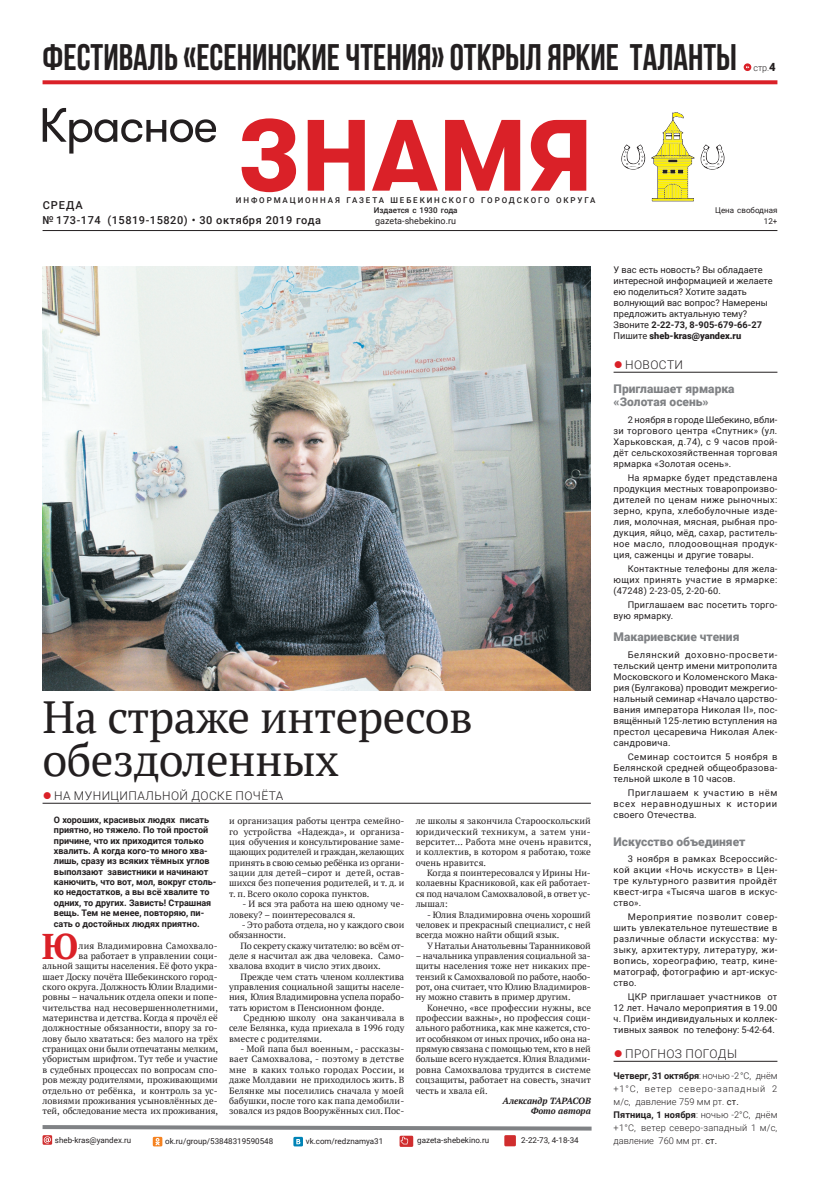
<style>
.page{position:relative;width:820px;height:1191px;background:#fff}
.page>*{position:absolute;margin:0;border:0;box-sizing:border-box;transform-origin:0 0}
.Заголовок{font:45px/42.8px "PT Serif";letter-spacing:-.01em;color:#231f20}
.Анонс{font:700 37px "Free Grotesque";color:#231f20}
.Первый_абзац{font:700 35.7px "PT Serif";color:#da2128}
.Новость{font:900 12px/13.2px "Roboto";color:#808285}
.Рубрика{font:300 12px "Roboto";letter-spacing:.035em;color:#231f20}
.t1{font:500 11px "Roboto";letter-spacing:.05em;color:#231f20}
.Колонка{font:9.2px/11px "Roboto";letter-spacing:.02em;color:#231f20;text-align:justify}
.Колонка-2{font:9.2px/11px "Roboto";color:#231f20}
.Погода-день{font:300 9.2px/13px "Roboto";letter-spacing:.01em;color:#231f20;text-align:justify}
.t2{font:900 9.2px "Roboto";color:#231f20}
.Текст{font:9px/10.4px "PT Serif";color:#231f20;text-align:justify}
.Первый_абзац-2{font:9px/10.3px "PT Serif";color:#231f20;text-align:right}
.Лид{font:700 9px/10.4px "Roboto";color:#231f20}
.Подпись{font:italic 700 9px "PT Serif";color:#231f20}
.t3{font:9px "Roboto";color:#231f20}
.Анонс-страница{font:300 9px "Roboto";color:#231f20}
.t4{font:8px "Roboto";color:#231f20}
.t5{font:500 8px "Roboto";letter-spacing:.235em;color:#231f20}
.t6{font:500 8px "Roboto";color:#231f20}
.s1{font-weight:900;font-size:11.2px}
.s2{font-weight:700}
.s3{font-weight:400}
</style>
<div class="page">
<hr style="left:43px;top:230px;width:734px;height:1px;background:#231f20">
<svg style="left:43px;top:80px;width:734px;height:4px;background:#dc3138"></svg>
<svg style="left:743px;top:63px;width:8px;height:8px"></svg>
<svg style="left:241px;top:118px;width:345px;height:74px"></svg>
<svg style="left:43px;top:108px;width:173px;height:46px"></svg>
<svg style="left:621px;top:144px;width:24px;height:25px"></svg>
<svg style="left:651px;top:112px;width:73px;height:89px"></svg>
<div style="left:399px;top:1135px;width:14px;height:11px;background:#d02d2e"></div>
<div style="left:504px;top:1135px;width:11px;height:11px;background:#d02d2e"></div>
<svg style="left:42px;top:1125px;width:550px;height:20px"></svg>
<hr style="left:613px;top:372px;width:164px;height:1px;background:#231f20">
<hr style="left:613px;top:1061px;width:164px;height:1px;background:#231f20">
<hr style="left:43px;top:803px;width:547px;height:1px;background:#231f20">
<img style="left:43px;top:266px;width:547px;height:424px">
<p class="Анонс" style="left:43px;top:37px;width:695px">Фестиваль «Есенинские чтения» открыл яркие таланты</p>
<p class="Анонс-страница" style="left:753px;top:62px;width:24px">стр.<span class="s1">4</span></p>
<p class="t5" style="left:236px;top:194px;width:361px">Информаци онная газета Шебеки нского городского округа</p>
<p class="t6" style="left:373px;top:205px;width:85px">Издается с 1930 года</p>
<p class="t3" style="left:375px;top:214px;width:82px">gazeta-shebekino.ru</p>
<p class="t1" style="left:43px;top:197px;width:41px">среда</p>
<p class="t1" style="left:43px;top:212px;width:280px">№ 173-174 (15819-15820) • 30 октября 2019 года</p>
<p class="Заголовок" style="left:43px;top:695px;width:431px">На страже интересов обездоленных</p>
<p class="Рубрика" style="left:54px;top:787px;width:230px">На муниципальной доске почёта</p>
<p class="Лид" style="left:54px;top:814px;width:164px">О хороших, красивых людях писать приятно, но тяжело. По той простой причине, что их приходится только хвалить. А когда кого-то много хва&shy;лишь, сразу из всяких тёмных углов выползают завистники и начинают канючить, что вот, мол, вокруг столь&shy;ко недостатков, а вы всё хвалите то одних, то других. Зависть! Страшная вещь. Тем не менее, повторяю, пи&shy;сать о достойных людях приятно.</p>
<p class="Первый_абзац" style="left:42px;top:922px;width:38px">Ю</p>
<p class="Первый_абзац-2" style="left:229px;top:816px;width:177px;text-align:justify">и организация работы центра семейно&shy;го устройства «Надежда», и организа&shy;ция обучения и консультирование заме&shy;щающих родителей и граждан, желающих принять в свою семью ребёнка из органи&shy;зации для детей–сирот и детей, остав&shy;шихся без попечения родителей, и т. д. и т. п. Всего около сорока пунктов.</p>
<p class="Текст" style="left:229px;top:898px;width:177px;text-indent:13px">- И вся эта работа на шею одному че&shy;ловеку? – поинтересовался я.</p>
<p class="Текст" style="left:229px;top:919px;width:177px;text-indent:13px">- Это работа отдела, но у каждого свои обязанности.</p>
<p class="Текст" style="left:229px;top:940px;width:177px;text-indent:11px">По секрету скажу читателю: во всём от&shy;деле я насчитал аж два человека. Само&shy;хвалова входит в число этих двоих.</p>
<p class="Текст" style="left:229px;top:971px;width:177px;text-indent:11px">Прежде чем стать членом коллектива управления социальной защиты населе&shy;ния, Юлия Владимировна успела порабо&shy;тать юристом в Пенсионном фонде.</p>
<p class="Текст" style="left:229px;top:1012px;width:177px;text-indent:14px">Среднюю школу она заканчивала в селе Белянка, куда приехала в 1996 году вместе с родителями.</p>
<p class="Текст" style="left:229px;top:1043px;width:177px;text-indent:11px">- Мой папа был военным, - рассказы&shy;вает Самохвалова, - поэтому в детстве мне в каких только городах России, и даже Молдавии не приходилось жить. В Белянке мы поселились сначала у моей бабушки, после того как папа демобили&shy;зовался из рядов Вооружённых сил. Пос-</p>
<p class="Первый_абзац-2" style="left:43px;top:940px;width:177px">лия Владимировна Самохвало-<br>ва работает в управлении соци-<br>альной защиты населения. Её фото укра&shy;шает Доску почёта Шебекинского город&shy;ского округа. Должность Юлии Владими&shy;ровны – начальник отдела опеки и попе&shy;чительства над несовершеннолетними, материнства и детства. Когда я прочёл её должностные обязанности, впору за го&shy;лову было хвататься: без малого на трёх страницах они были отпечатаны мелким, убористым шрифтом. Тут тебе и участие в судебных процессах по вопросам спо&shy;ров между родителями, проживающими отдельно от ребёнка, и контроль за ус&shy;ловиями проживания усыновлённых де&shy;тей, обследование места их проживания,</p>
<p class="Текст" style="left:415px;top:816px;width:177px">ле школы я закончила Старооскольский юридический техникум, а затем уни&shy;верситет… Работа мне очень нравится, и коллектив, в котором я работаю, тоже очень нравится.</p>
<p class="Текст" style="left:415px;top:867px;width:177px;text-indent:11px">Когда я поинтересовался у Ирины Ни&shy;колаевны Красниковой, как ей работает&shy;ся под началом Самохваловой, в ответ ус&shy;лышал:</p>
<p class="Текст" style="left:415px;top:909px;width:177px;text-indent:11px">- Юлия Владимировна очень хороший человек и прекрасный специалист, с ней всегда можно найти общий язык.</p>
<p class="Текст" style="left:427px;top:940px;width:165px">У Натальи Анатольевны Таранниковой</p>
<p class="Текст" style="left:415px;top:950px;width:177px">– начальника управления социальной за&shy;щиты населения тоже нет никаких пре&shy;тензий к Самохваловой по работе, наобо&shy;рот, она считает, что Юлию Владимиров&shy;ну можно ставить в пример другим.</p>
<p class="Текст" style="left:415px;top:1002px;width:177px;text-indent:11px">Конечно, «все профессии нужны, все профессии важны», но профессия соци&shy;ального работника, как мне кажется, сто&shy;ит особняком от иных прочих, ибо она на&shy;прямую связана с помощью тем, кто в ней больше всего нуждается. Юлия Владими&shy;ровна Самохвалова трудится в системе соцзащиты, работает на совесть, значит честь и хвала ей.</p>
<p class="Подпись" style="left:502px;top:1094px;width:90px">Александр ТАРАСОВ</p>
<p class="Подпись" style="left:530px;top:1105px;width:62px">Фото автора</p>
<p class="t4" style="left:55px;top:1134px;width:78px">sheb-kras@yandex.ru</p>
<p class="t4" style="left:165px;top:1135px;width:109px">ok.ru/group/53848319590548</p>
<p class="t4" style="left:306px;top:1135px;width:79px">vk.com/redznamya31</p>
<p class="t4" style="left:417px;top:1134px;width:73px">gazeta-shebekino.ru</p>
<p class="t4" style="left:521px;top:1134px;width:59px">2-22-73, 4-18-34</p>
<p class="t4" style="left:715px;top:205px;width:64px">Цена свободная</p>
<p class="t4" style="left:763px;top:216px;width:15px">12+</p>
<p class="Колонка-2" style="left:613px;top:264px;width:160px">У вас есть новость? Вы обладаете интересной информацией и желаете ею поделиться? Хотите задать волнующий вас вопрос? Намерены предложить актуальную тему?<br>Звоните <span class="s2">2-22-73, 8-905-679-66-27</span></p>
<p class="t2" style="left:613px;top:330px;width:129px"><span class="s3">Пишите</span> sheb-kras@yandex.ru</p>
<p class="Рубрика" style="left:625px;top:356px;width:59px">новости</p>
<p class="Новость" style="left:613px;top:382px;width:123px">Приглашает ярмарка «Золотая осень»</p>
<p class="Колонка" style="left:613px;top:414px;width:165px;text-indent:14px">2 ноября в городе Шебекино, вбли&shy;зи торгового центра «Спутник» (ул.<br>Харьковская, д.74), с 9 часов прой&shy;дёт сельскохозяйственная торговая ярмарка «Золотая осень».</p>
<p class="Колонка" style="left:613px;top:472px;width:165px;text-indent:14px">На ярмарке будет представлена продукция местных товаропроизво&shy;дителей по ценам ниже рыночных: зерно, крупа, хлебобулочные изде&shy;лия, молочная, мясная, рыбная про&shy;дукция, яйцо, мёд, сахар, раститель&shy;ное масло, плодоовощная продук&shy;ция, саженцы и другие товары.</p>
<p class="Колонка" style="left:613px;top:563px;width:165px;text-indent:14px">Контактные телефоны для жела&shy;ющих принять участие в ярмарке: (47248) 2-23-05, 2-20-60.</p>
<p class="Колонка" style="left:613px;top:598px;width:165px;text-indent:14px">Приглашаем вас посетить торго&shy;вую ярмарку.</p>
<p class="Новость" style="left:613px;top:630px;width:127px">Макариевские чтения</p>
<p class="Колонка" style="left:613px;top:649px;width:165px;text-indent:14px">Белянский доховно-просвети&shy;тельский центр имени митрополита Московского и Коломенского Мака&shy;рия (Булгакова) проводит межрегио&shy;нальный семинар «Начало царство&shy;вания императора Николая II», пос&shy;вящённый 125-летию вступления на престол цесаревича Николая Алек&shy;сандровича.</p>
<p class="Колонка" style="left:613px;top:751px;width:165px;text-indent:14px">Семинар состоится 5 ноября в Белянской средней общеобразова&shy;тельной школе в 10 часов.</p>
<p class="Колонка" style="left:613px;top:786px;width:165px;text-indent:14px">Приглашаем к участию в нём всех неравнодушных к истории своего Отечества.</p>
<p class="Новость" style="left:613px;top:834px;width:133px">Искусство объединяет</p>
<p class="Колонка" style="left:613px;top:853px;width:165px;text-indent:14px">3 ноября в рамках Всероссийс&shy;кой акции «Ночь искусств» в Цен&shy;тре культурного развития пройдёт квест-игра «Тысяча шагов в искус&shy;ство».</p>
<p class="Колонка" style="left:613px;top:911px;width:165px;text-indent:14px">Мероприятие позволит совер&shy;шить увлекательное путешествие в различные области искусства: му&shy;зыку, архитектуру, литературу, жи&shy;вопись, хореографию, театр, кине&shy;матограф, фотографию и арт-искус&shy;ство.</p>
<p class="Колонка" style="left:613px;top:990px;width:165px;text-indent:14px">ЦКР приглашает участников от 12 лет. Начало мероприятия в 19.00 ч. Приём индивидуальных и коллек&shy;тивных заявок по телефону: 5-42-64.</p>
<p class="Рубрика" style="left:625px;top:1045px;width:113px">прогноз погоды</p>
<p class="Погода-день" style="left:613px;top:1069px;width:165px"><span class="s2">Четверг, 31 октября</span>: ночью -2°С, днём +1°C, ветер северо-западный 2 м/с, давление 759 мм рт. <span class="s3">ст.</span></p>
<p class="Погода-день" style="left:613px;top:1108px;width:165px"><span class="s2">Пятница, 1 ноября</span>: ночью -2°С, днём +1°C, ветер северо-западный 1 м/с, давление 760 мм рт. <span class="s3">ст.</span></p>
</div>
